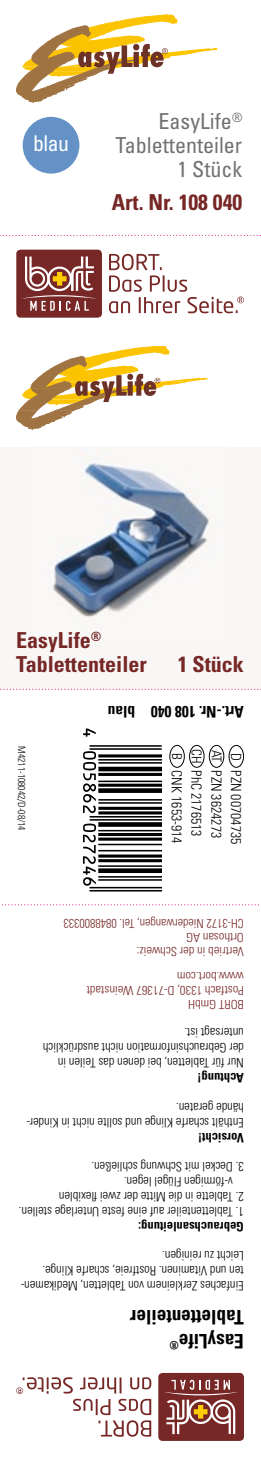
<style>
.page{position:relative;width:261px;height:1458px;background:#fff}
.page>*{position:absolute;margin:0;border:0;box-sizing:border-box;transform-origin:0 0}
.t1{font:700 condensed 22px/24px "Univers";color:#762726}
.t2{font:condensed 22px/24px "Univers";color:#707172;text-align:right}
.t3{font:condensed 21.8px "Univers";color:#fff}
.t4{font:700 condensed 20px/24px "Univers";color:#000;scale:.96 1}
.t5{font:700 condensed 16px "Univers";color:#000;scale:.96 1}
.t6{font:300 condensed 14px "Univers LT Std";color:#000}
.t7{font:300 condensed 13.6px "Univers LT Std";color:#000}
.t8{font:300 condensed 13px/15px "Univers";color:#000;scale:.96 1}
.t9{font:700 condensed 13px "Univers";color:#000;scale:.96 1}
.t10{font:300 condensed 12.4px/14px "Univers";color:#762726}
.t11{font:300 condensed 10px "Univers";color:#000;scale:.96 1}
</style>
<div class="page">
<div style="left:0;top:446px;width:261px;height:243px;background:#f9f7f6"></div>
<img style="left:53px;top:463px;width:156px;height:154px">
<svg style="left:16px;top:15px;width:201px;height:87px"></svg>
<svg style="left:16px;top:346px;width:191px;height:83px"></svg>
<div style="left:23px;top:117px;width:56px;height:56px;background:#6492c7;border-radius:50%"></div>
<svg style="left:109px;top:254px;width:135px;height:59px"></svg>
<div style="left:16px;top:249px;width:86px;height:68px;background:#762726;border-radius:4px"></div>
<svg style="left:22px;top:256px;width:74px;height:55px"></svg>
<svg style="left:83px;top:728px;width:13px;height:8px"></svg>
<hr style="left:89px;top:745px;width:73px;height:1px;background:#000">
<hr style="left:89px;top:748px;width:73px;height:1px;background:#000">
<svg style="left:83px;top:751px;width:79px;height:63px"></svg>
<hr style="left:90px;top:819px;width:72px;height:1px;background:#000">
<hr style="left:90px;top:815px;width:72px;height:2px;background:#000">
<svg style="left:83px;top:822px;width:79px;height:63px"></svg>
<hr style="left:89px;top:889px;width:73px;height:2px;background:#000">
<hr style="left:89px;top:886px;width:73px;height:2px;background:#000">
<div style="left:228px;top:745px;width:16px;height:22px;border:1px solid #000;border-radius:50%"></div>
<div style="left:189px;top:745px;width:15px;height:22px;border:1px solid #000;border-radius:50%"></div>
<div style="left:169px;top:745px;width:16px;height:22px;border:1px solid #000;border-radius:50%"></div>
<div style="left:209px;top:745px;width:15px;height:22px;border:1px solid #000;border-radius:50%"></div>
<svg style="left:16px;top:1377px;width:135px;height:59px"></svg>
<div style="left:158px;top:1372px;width:86px;height:68px;background:#762726;border-radius:4px"></div>
<svg style="left:164px;top:1379px;width:74px;height:54px"></svg>
<svg style="left:0;top:235px;width:261px;height:1px"></svg>
<svg style="left:0;top:688px;width:258px;height:1px"></svg>
<svg style="left:2px;top:904px;width:257px;height:1px"></svg>
<h2 class="t3" style="left:33px;top:130px;width:37px">blau</h2>
<h1 class="t2" style="left:116px;top:109px;width:128px">EasyLife<sup>®<br></sup>Tablettenteiler<br>1 Stück</h1>
<h1 class="t1" style="left:112px;top:190px;width:132px">Art. Nr. 108 040</h1>
<h1 class="t1" style="left:16px;top:628px;width:132px">EasyLife<sup>®<br></sup>Tablettenteiler</h1>
<h1 class="t1" style="left:178px;top:652px;width:67px">1 Stück</h1>
<p class="t11" style="left:28px;top:746px;width:89px;rotate:90deg">M4211-108042/D-08/14</p>
<p class="t5" style="left:135px;top:721px;width:30px;rotate:-180deg">blau</p>
<p class="t5" style="left:244px;top:721px;width:98px;rotate:-180deg">Art.-Nr. 108 040</p>
<p class="t7" style="left:185px;top:752px;width:8px;rotate:90deg">B</p>
<p class="t7" style="left:205px;top:748px;width:16px;rotate:90deg">CH</p>
<p class="t7" style="left:225px;top:749px;width:14px;rotate:90deg">AT</p>
<p class="t6" style="left:244px;top:752px;width:9px;rotate:90deg">D</p>
<p class="t6" style="left:185px;top:770px;width:75px;rotate:90deg">CNK 1653-914</p>
<p class="t6" style="left:205px;top:770px;width:68px;rotate:90deg">PhC 2176513</p>
<p class="t6" style="left:225px;top:770px;width:69px;rotate:90deg">PZN 3624273</p>
<p class="t6" style="left:244px;top:770px;width:75px;rotate:90deg">PZN 00704735</p>
<p class="t10" style="left:244px;top:957px;width:182px;rotate:-180deg">Vertrieb in der Schweiz:<br>Orthosan AG<br>CH-3172 Niederwangen, Tel. 0848800333</p>
<p class="t10" style="left:244px;top:1011px;width:159px;rotate:-180deg">BORT GmbH<br>Postfach 1330, D-71367 Weinstadt www.bort.com</p>
<p class="t8" style="left:244px;top:1070px;width:211px;rotate:-180deg">Nur für Tabletten, bei denen das Teilen in der Gebrauchsinformation nicht ausdrücklich untersagt ist.</p>
<p class="t9" style="left:244px;top:1085px;width:50px;rotate:-180deg">Achtung!</p>
<p class="t8" style="left:244px;top:1129px;width:228px;rotate:-180deg">Enthält scharfe Klinge und sollte nicht in Kinder&shy;hände geraten.</p>
<p class="t9" style="left:244px;top:1144px;width:49px;rotate:-180deg">Vorsicht!</p>
<p class="t8" style="left:244px;top:1173px;width:160px;rotate:-180deg">3. Deckel mit Schwung schließen.</p>
<p class="t8" style="left:233px;top:1203px;width:182px;text-indent:-11px;rotate:-180deg">2. Tablette in die Mitte der zwei flexiblen v-förmigen Flügel legen.</p>
<p class="t8" style="left:244px;top:1218px;width:236px;rotate:-180deg">1. Tablettenteiler auf eine feste Unterlage stellen.</p>
<p class="t9" style="left:244px;top:1234px;width:111px;rotate:-180deg">Gebrauchsanleitung:</p>
<p class="t8" style="left:244px;top:1292px;width:234px;rotate:-180deg">Einfaches Zerkleinern von Tabletten, Medikamen&shy;ten und Vitaminen. Rostfreie, scharfe Klinge.<br>Leicht zu reinigen.</p>
<h3 class="t4" style="left:244px;top:1353px;width:120px;rotate:-180deg">EasyLife<sup>®<br></sup>Tablettenteiler</h3>
</div>
